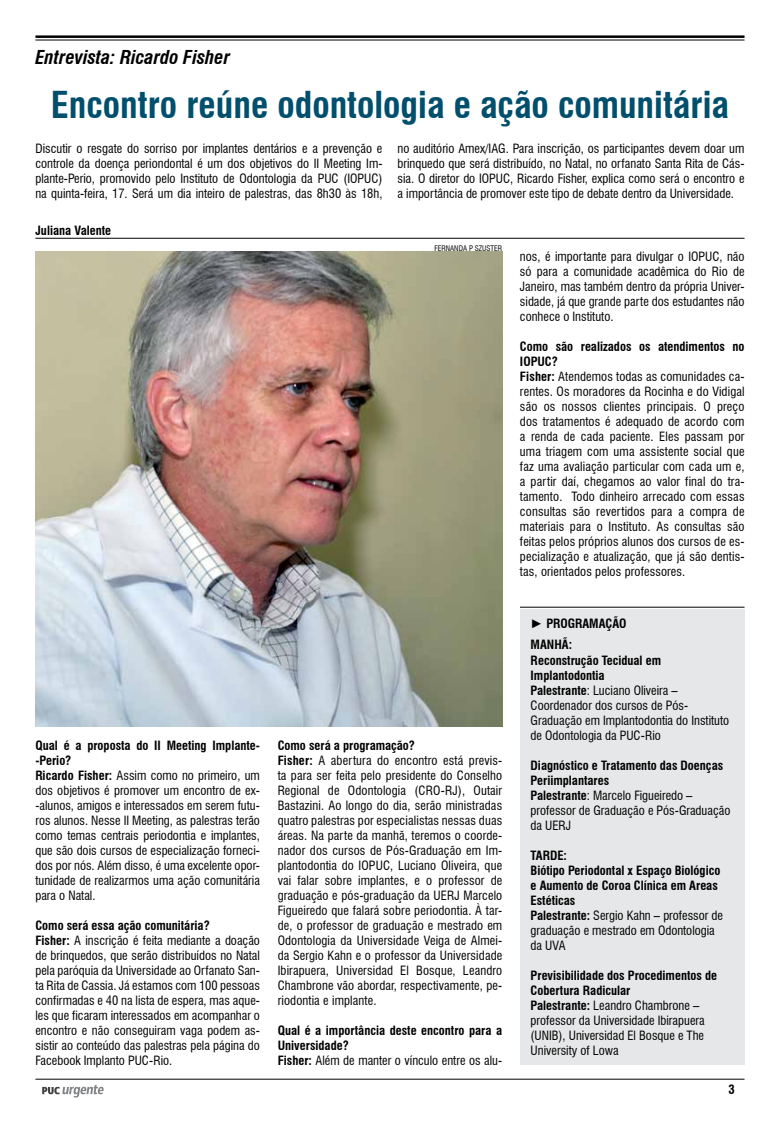
<style>
.page{position:relative;width:780px;height:1134px;background:#fff}
.page>*{position:absolute;margin:0;border:0;box-sizing:border-box;transform-origin:0 0}
.t1{font:700 condensed 36.25px "Swiss 721 BT";color:#004f6c}
.t2{font:italic 700 condensed 18.75px "Swiss 721 BT";color:#000}
.t3{font:condensed 12.5px/15px "Swiss 721 BT";letter-spacing:.01em;color:#000}
.t4{font:700 condensed 12.5px/15px "Swiss 721 BT";color:#000}
.t5{font:condensed 7.5px "Swiss 721 BT";color:#000}
.s1{font-weight:700}
.s2{font-weight:400}
.s3{font-family:"Arial";font-stretch:normal}
</style>
<div class="page">
<hr style="left:35px;top:1079px;width:709px;height:1px;background:#000">
<svg style="left:42px;top:1085px;width:62px;height:12px"></svg>
<div style="left:520px;top:609px;width:224px;height:455px;background:#e6e7e8"></div>
<hr style="left:520px;top:607px;width:224px;height:1px;background:#000">
<hr style="left:35px;top:35px;width:709px;height:3px;background:#000">
<hr style="left:35px;top:40px;width:709px;height:1px;background:#000">
<hr style="left:35px;top:238px;width:709px;height:1px;background:#000">
<img style="left:35px;top:252px;width:467px;height:474px">
<h2 class="t2" style="left:35px;top:46px;width:196px">Entrevista: Ricardo Fisher</h2>
<h1 class="t1" style="left:51px;top:83px;width:679px">Encontro reúne odontologia e ação comunitária</h1>
<p class="t3" style="left:35px;top:141px;width:348px;text-align:justify">Discutir o resgate do sorriso por implantes dentários e a prevenção e controle da doença periondontal é um dos objetivos do II Meeting Im&shy;plante-Perio, promovido pelo Instituto de Odontologia da PUC (IOPUC) na quinta-feira, 17. Será um dia inteiro de palestras, das 8h30 às 18h,</p>
<p class="t3" style="left:397px;top:141px;width:348px;text-align:justify">no auditório Amex/IAG. Para inscrição, os participantes devem doar um brinquedo que será distribuído, no Natal, no orfanato Santa Rita de Cás&shy;sia. O diretor do IOPUC, Ricardo Fisher, explica como será o encontro e a importância de promover este tipo de debate dentro da Universidade.</p>
<p class="t4" style="left:35px;top:222px;width:77px">Juliana Valente</p>
<p class="t5" style="left:434px;top:243px;width:9px">Fernanda</p>
<p class="t5" style="left:469px;top:243px;width:15px">P Szuster</p>
<p class="t3" style="left:520px;top:249px;width:226px;text-align:justify">nos, é importante para divulgar o IOPUC, não só para a comunidade acadêmica do Rio de Janeiro, mas também dentro da própria Univer&shy;sidade, já que grande parte dos estudantes não conhece o Instituto.</p>
<p class="t3" style="left:520px;top:339px;width:226px"><span class="s1">Como são realizados os atendimentos no IOPUC?<br>Fisher:</span> Atendemos todas as comunidades ca&shy;rentes. Os moradores da Rocinha e do Vidigal são os nossos clientes principais. O preço dos tratamentos é adequado de acordo com a renda de cada paciente. Eles passam por uma triagem com uma assistente social que faz uma avaliação particular com cada um e, a partir daí, chegamos ao valor final do tra&shy;tamento. Todo dinheiro arrecado com essas consultas são revertidos para a compra de materiais para o Instituto. As consultas são feitas pelos próprios alunos dos cursos de es&shy;pecialização e atualização, que já são dentis&shy;tas, orientados pelos professores.</p>
<p class="t3" style="left:35px;top:738px;width:226px"><span class="s1">Qual é a proposta do II Meeting Implante--Perio?<br>Ricardo Fisher:</span> Assim como no primeiro, um dos objetivos é promover um encontro de ex--alunos, amigos e interessados em serem futu&shy;ros alunos. Nesse II Meeting, as palestras terão como temas centrais periodontia e implantes, que são dois cursos de especialização forneci&shy;dos por nós. Além disso, é uma excelente opor&shy;tunidade de realizarmos uma ação comunitária para o Natal.</p>
<p class="t3" style="left:35px;top:918px;width:226px"><span class="s1">Como será essa ação comunitária?<br>Fisher:</span> A inscrição é feita mediante a doação de brinquedos, que serão distribuídos no Natal pela paróquia da Universidade ao Orfanato San&shy;ta Rita de Cassia. Já estamos com 100 pessoas confirmadas e 40 na lista de espera, mas aque&shy;les que ficaram interessados em acompanhar o encontro e não conseguiram vaga podem as&shy;sistir ao conteúdo das palestras pela página do Facebook Implanto PUC-Rio.</p>
<p class="t3" style="left:278px;top:738px;width:226px"><span class="s1">Como será a programação?<br>Fisher:</span> A abertura do encontro está previs&shy;ta para ser feita pelo presidente do Conselho Regional de Odontologia (CRO-RJ), Outair Bastazini. Ao longo do dia, serão ministradas quatro palestras por especialistas nessas duas áreas. Na parte da manhã, teremos o coorde&shy;nador dos cursos de Pós-Graduação em Im&shy;plantodontia do IOPUC, Luciano Oliveira, que vai falar sobre implantes, e o professor de graduação e pós-graduação da UERJ Marcelo Figueiredo que falará sobre periodontia. À tar&shy;de, o professor de graduação e mestrado em Odontologia da Universidade Veiga de Almei&shy;da Sergio Kahn e o professor da Universidade Ibirapuera, Universidad El Bosque, Leandro Chambrone vão abordar, respectivamente, pe&shy;riodontia e implante.</p>
<p class="t4" style="left:278px;top:1023px;width:226px">Qual é a importância deste encontro para a<br>Universidade?<br>Fisher: <span class="s2">Além de manter o vínculo entre os alu-</span></p>
<p class="t4" style="left:530px;top:616px;width:97px"><span class="s3">►</span> PROGRAMAÇÃO</p>
<p class="t3" style="left:530px;top:637px;width:200px"><span class="s1">Man hã:<br>Reconstrução Tecidual em<br>Implantodontia<br>Palestrante</span>: Luciano Oliveira –<br>Coordenador dos cursos de Pós-<br>Graduação em Implantodontia do Instituto de Odontologia da PUC-Rio</p>
<p class="t3" style="left:530px;top:757px;width:201px"><span class="s1">Diagnóstico e Tratamento das Doenças<br>Periimplantares<br>Palestrante</span>: Marcelo Figueiredo – professor de Graduação e Pós-Graduação da UERJ</p>
<p class="t4" style="left:530px;top:847px;width:14px">Tarde</p>
<p class="t4" style="left:530px;top:847px;width:194px;text-indent:33px">:<br>Biótipo Periodontal x Espaço Biológico e Aumento de Coroa Clínica em Areas<br>Estéticas<br>Palestrante: <span class="s2">Sergio Kahn – professor de graduação e mestrado em Odontologia da UVA</span></p>
<p class="t3" style="left:530px;top:967px;width:188px"><span class="s1">Previsibilidade dos Procedimentos de<br>Cobertura Radicular<br>Palestrante:</span> Leandro Chambrone – professor da Universidade Ibirapuera (UNIB), Universidad El Bosque e The<br>University of Lowa</p>
<p class="t4" style="left:728px;top:1082px;width:8px">3</p>
</div>
